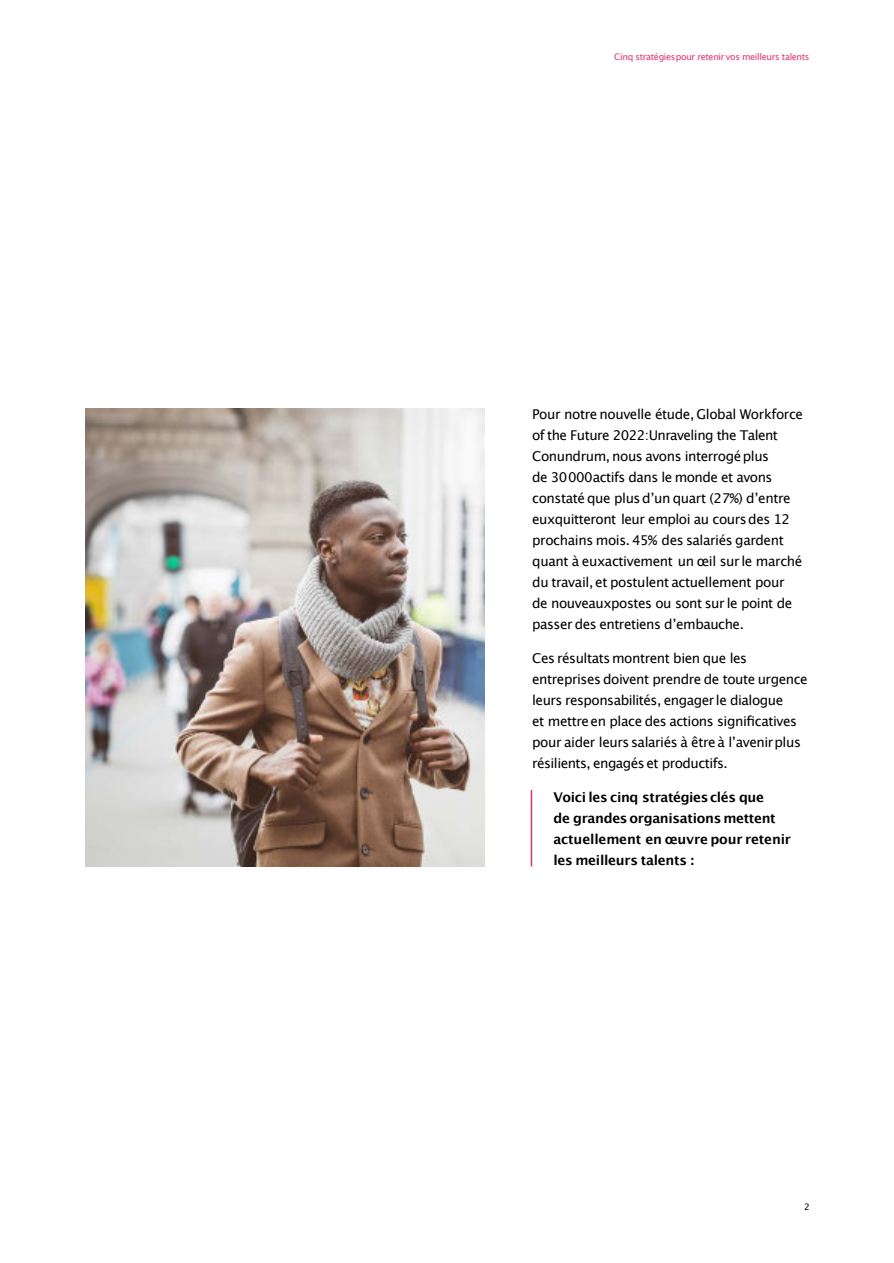
<style>
.page{position:relative;width:894px;height:1263px;background:#fff}
.page>*{position:absolute;margin:0;border:0;box-sizing:border-box;transform-origin:0 0}
.t1{font:13.5px/21px "Lucida Grande";letter-spacing:-.035em;color:#000}
.t2{font:700 13.5px/21px "Lucida Grande";letter-spacing:-.025em;color:#000}
.t3{font:9px "Lucida Grande";letter-spacing:-.035em;color:#e23369}
.t4{font:9px "Lucida Grande";color:#000}
</style>
<div class="page">
<img style="left:85px;top:409px;width:399px;height:458px">
<hr style="left:530px;top:790px;width:2px;height:77px;background:#e23369">
<p class="t3" style="left:614px;top:52px;width:197px">Cinq stratégiespour retenir vos meilleurs talents</p>
<p class="t1" style="left:532px;top:405px;width:272px">Pour notre nouvelle étude, Global Workforce of the Future 2022:Unraveling the Talent Conundrum, nous avons interrogéplus<br>de 30000actifs dans le monde et avons constaté que plus dʼun quart (27%) dʼentre euxquitteront leur emploi au cours des 12 prochains mois. 45% des salariés gardent quant à euxactivement un œil sur le marché du travail, et postulent actuellement pour de nouveauxpostes ou sont sur le point de passer des entretiens dʼembauche.</p>
<p class="t1" style="left:532px;top:649px;width:277px">Ces résultats montrent bien que les entreprises doivent prendre de toute urgence leurs responsabilités, engager le dialogue<br>et mettreen place des actions significatives pour aider leurs salariés à être à lʼavenirplus résilients, engagés et productifs.</p>
<p class="t2" style="left:553px;top:788px;width:239px">Voici les cinq stratégiesclés que<br>de grandes organisations mettent actuellement en œuvre pour retenir les meilleurs talents :</p>
<p class="t4" style="left:803px;top:1203px;width:7px">2</p>
</div>
